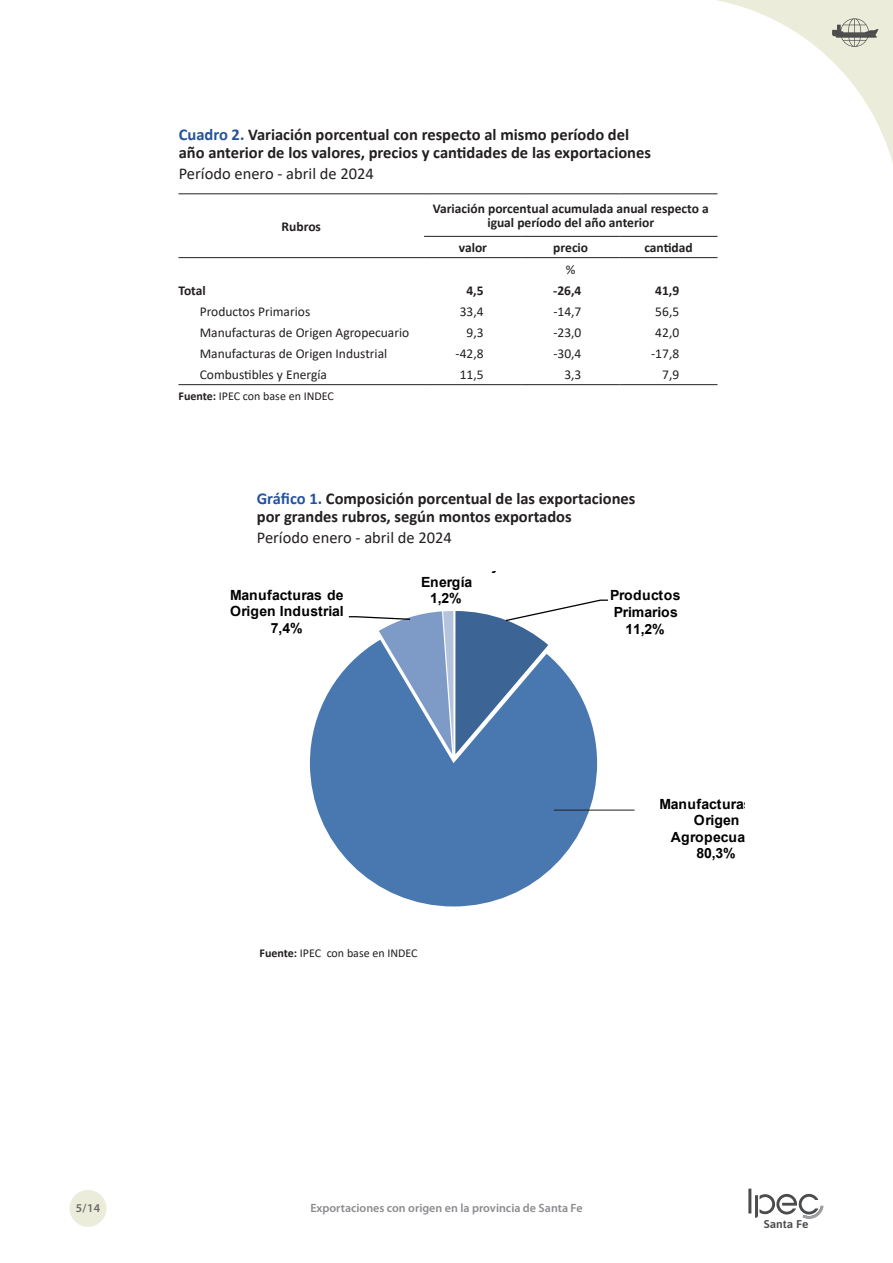
<style>
.page{position:relative;width:893px;height:1263px;background:#fff}
.page>*{position:absolute;margin:0;border:0;box-sizing:border-box;transform-origin:0 0}
.Cuadros{font:700 16.5px "Calibri";color:#231f20}
.Cuadros-2{font:16.5px "Calibri";color:#231f20}
.Texto{font:16.5px "Calibri";color:#231f20}
.t1{font:700 13.95px/16.5px "Arial";letter-spacing:-.005em;color:#000;text-align:center}
.t2{font:13.5px "Calibri";color:#231f20}
.t3{font:700 13.5px/13.5px "Calibri";color:#231f20;text-align:center}
.Texto-2{font:12px "Calibri";color:#231f20}
.t4{font:600 12px "Myriad Pro";color:#898b8e}
.t5{font:600 12px "Myriad Pro";color:#69696c}
.t6{font:600 11.25px "Asap";color:#4b4c4d;scale:1.06 1}
.s1{color:#24529b}
.s2{font-weight:700}
</style>
<div class="page">
<div style="left:70px;top:1190px;width:36px;height:37px;background:#ececda;border-radius:50%"></div>
<hr style="left:748px;top:1188px;width:3px;height:25px;background:#4b4c4d">
<svg style="left:755px;top:1193px;width:69px;height:26px"></svg>
<svg style="left:717px;top:0;width:176px;height:163px"></svg>
<hr style="left:178px;top:193px;width:246px;height:1px;background:#231f20">
<hr style="left:178px;top:257px;width:246px;height:1px;background:#231f20">
<hr style="left:424px;top:193px;width:98px;height:1px;background:#231f20">
<hr style="left:522px;top:193px;width:98px;height:1px;background:#231f20">
<hr style="left:620px;top:193px;width:97px;height:1px;background:#231f20">
<hr style="left:424px;top:236px;width:98px;height:1px;background:#231f20">
<hr style="left:522px;top:236px;width:98px;height:1px;background:#231f20">
<hr style="left:620px;top:236px;width:97px;height:1px;background:#231f20">
<hr style="left:424px;top:257px;width:98px;height:1px;background:#231f20">
<hr style="left:522px;top:257px;width:98px;height:1px;background:#231f20">
<hr style="left:620px;top:257px;width:97px;height:1px;background:#231f20">
<hr style="left:178px;top:384px;width:246px;height:1px;background:#231f20">
<hr style="left:424px;top:384px;width:98px;height:1px;background:#231f20">
<hr style="left:522px;top:384px;width:98px;height:1px;background:#231f20">
<hr style="left:620px;top:384px;width:97px;height:1px;background:#231f20">
<svg style="left:310px;top:666px;width:287px;height:240px;fill:#4978b1"></svg>
<svg style="left:348px;top:599px;width:260px;height:155px"></svg>
<hr style="left:554px;top:810px;width:80px;height:1px;background:#231f20">
<p class="Cuadros" style="left:179px;top:123px;width:452px"><span class="s1">Cuadro 2.</span> Variación porcentual con respecto al mismo período del</p>
<p class="Cuadros" style="left:179px;top:141px;width:474px">año anterior de los valores, precios y cantidades de las exportaciones</p>
<p class="Cuadros-2" style="left:179px;top:162px;width:197px">Período enero - abril de 2024</p>
<p class="t3" style="left:282px;top:219px;width:41px">Rubros</p>
<p class="t3" style="left:433px;top:202px;width:277px">Variación porcentual acumulada anual respecto a igual período del año anterior</p>
<p class="t3" style="left:459px;top:241px;width:30px">valor</p>
<p class="t3" style="left:553px;top:241px;width:36px">precio</p>
<p class="t3" style="left:644px;top:241px;width:50px">cantidad</p>
<p class="t2" style="left:566px;top:260px;width:11px">%</p>
<p class="t3" style="left:178px;top:283px;width:29px">Total</p>
<p class="t3" style="left:466px;top:283px;width:19px">4,5</p>
<p class="t3" style="left:553px;top:283px;width:30px">-26,4</p>
<p class="t3" style="left:655px;top:283px;width:26px">41,9</p>
<p class="t2" style="left:200px;top:302px;width:112px">Productos Primarios</p>
<p class="t2" style="left:460px;top:302px;width:25px">33,4</p>
<p class="t2" style="left:553px;top:302px;width:30px">-14,7</p>
<p class="t2" style="left:655px;top:302px;width:25px">56,5</p>
<p class="t2" style="left:200px;top:323px;width:211px">Manufacturas de Origen Agropecuario</p>
<p class="t2" style="left:467px;top:323px;width:19px">9,3</p>
<p class="t2" style="left:553px;top:323px;width:30px">-23,0</p>
<p class="t2" style="left:655px;top:323px;width:25px">42,0</p>
<p class="t2" style="left:200px;top:344px;width:189px">Manufacturas de Origen Industrial</p>
<p class="t2" style="left:456px;top:344px;width:30px">-42,8</p>
<p class="t2" style="left:553px;top:344px;width:30px">-30,4</p>
<p class="t2" style="left:651px;top:344px;width:30px">-17,8</p>
<p class="t2" style="left:200px;top:365px;width:129px">Combustibles y Energía</p>
<p class="t2" style="left:460px;top:365px;width:25px">11,5</p>
<p class="t2" style="left:564px;top:365px;width:19px">3,3</p>
<p class="t2" style="left:662px;top:365px;width:19px">7,9</p>
<p class="Texto-2" style="left:178px;top:388px;width:157px"><span class="s2">Fuente:</span> IPEC con base en INDEC</p>
<p class="Cuadros" style="left:257px;top:487px;width:380px"><span class="s1">Gráfico 1.</span> Composición porcentual de las exportaciones</p>
<p class="Cuadros" style="left:257px;top:505px;width:316px">por grandes rubros, según montos exportados</p>
<p class="Texto" style="left:257px;top:526px;width:197px">Período enero - abril de 2024</p>
<p class="t1" style="left:230px;top:587px;width:115px">Manufacturas de<br>Origen Industrial<br>7,4%</p>
<p class="t1" style="left:421px;top:574px;width:53px">Energía<br>1,2%</p>
<p class="Texto-2" style="left:259px;top:944px;width:160px"><span class="s2">Fuente:</span> IPEC con base en INDEC</p>
<p class="t1" style="left:610px;top:587px;width:72px">Productos<br>Primarios<br>11,2%</p>
<p class="t1" style="left:659px;top:796px;width:115px">Manufacturas de<br>Origen<br>Agropecuario<br>80,3%</p>
<p class="t5" style="left:76px;top:1200px;width:26px">5/14</p>
<p class="t4" style="left:310px;top:1200px;width:274px">Exportaciones con origen en la provincia de Santa Fe</p>
<p class="t6" style="left:764px;top:1216px;width:44px">Santa Fe</p>
</div>
